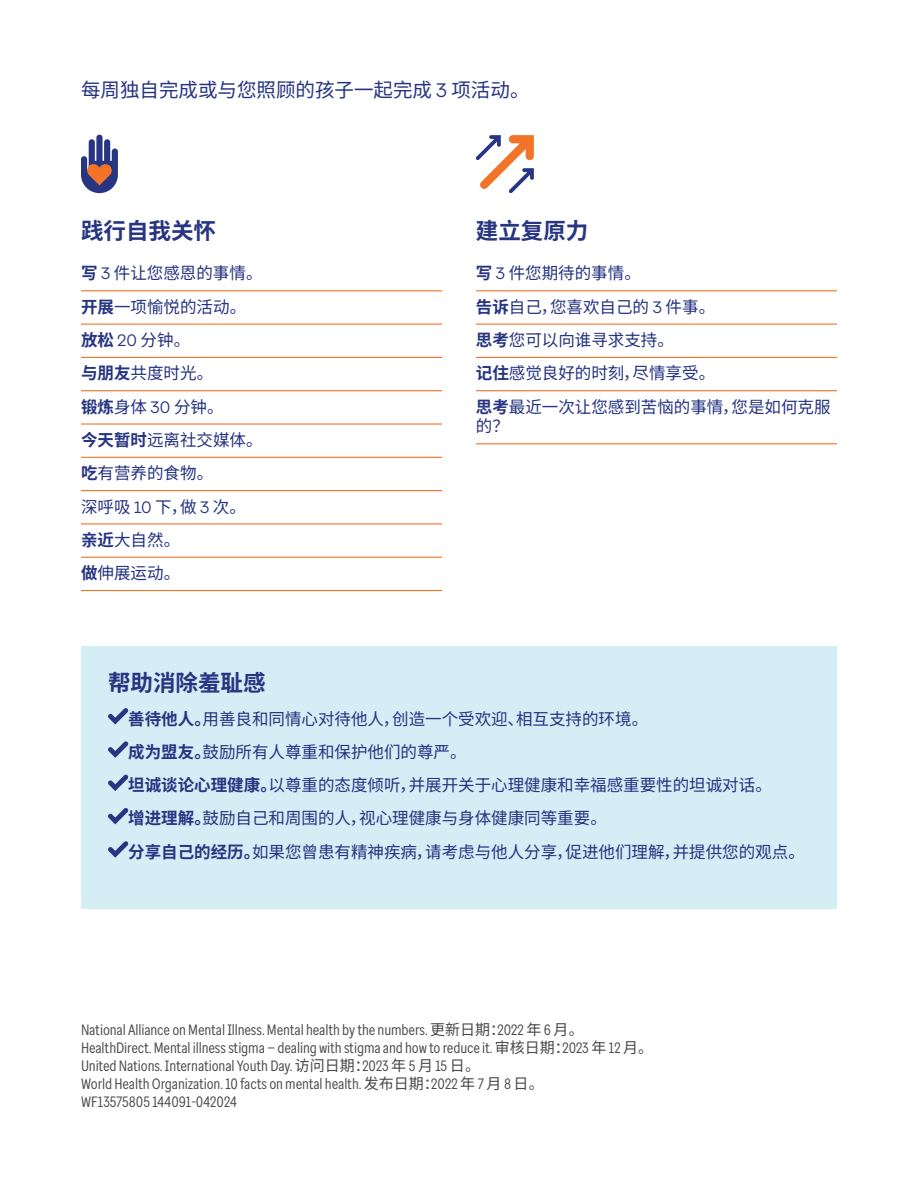
<style>
.page{position:relative;width:918px;height:1188px;background:#fff}
.page>*{position:absolute;margin:0;border:0;box-sizing:border-box;transform-origin:0 0}
.t1{font:100 22.5px "Noto Sans SC";color:#283582}
.t2{font:100 19.5px "Noto Sans SC";color:#283582}
.t3{font:100 16.5px/19.8px "Noto Sans SC";color:#283582}
.t4{font:15px "Enterprise Sans Cond";letter-spacing:-.01em;color:#4b4c4d}
.s1{font-family:"Enterprise Sans";font-weight:400}
.s2{font-family:"Noto Sans SC";font-weight:100}
</style>
<div class="page">
<div style="left:81px;top:646px;width:756px;height:263px;background:#d5eef5"></div>
<svg style="left:108px;top:708px;width:21px;height:17px"></svg>
<svg style="left:108px;top:741px;width:21px;height:17px"></svg>
<svg style="left:108px;top:775px;width:21px;height:16px"></svg>
<svg style="left:108px;top:808px;width:21px;height:16px"></svg>
<svg style="left:108px;top:841px;width:21px;height:17px"></svg>
<hr style="left:81px;top:290px;width:361px;height:1px;background:#f37328">
<hr style="left:81px;top:324px;width:361px;height:1px;background:#f37328">
<hr style="left:81px;top:357px;width:361px;height:1px;background:#f37328">
<hr style="left:81px;top:390px;width:361px;height:1px;background:#f37328">
<hr style="left:81px;top:423px;width:361px;height:2px;background:#f37328">
<hr style="left:81px;top:457px;width:361px;height:1px;background:#f37328">
<hr style="left:81px;top:490px;width:361px;height:1px;background:#f37328">
<hr style="left:81px;top:523px;width:361px;height:1px;background:#f37328">
<hr style="left:81px;top:557px;width:361px;height:1px;background:#f37328">
<hr style="left:81px;top:590px;width:361px;height:1px;background:#f37328">
<hr style="left:476px;top:290px;width:361px;height:1px;background:#f37328">
<hr style="left:476px;top:324px;width:361px;height:1px;background:#f37328">
<hr style="left:476px;top:357px;width:361px;height:1px;background:#f37328">
<hr style="left:476px;top:390px;width:361px;height:1px;background:#f37328">
<hr style="left:476px;top:443px;width:361px;height:1px;background:#f37328">
<svg style="left:81px;top:135px;width:37px;height:58px"></svg>
<svg style="left:476px;top:135px;width:58px;height:58px"></svg>
<p class="t2" style="left:81px;top:78px;width:450px">每周独自完成或与您照顾的孩子一起完成 <span class="s1">3</span> 项活动。</p>
<p class="t1" style="left:81px;top:218px;width:136px">践行自我关怀</p>
<p class="t3" style="left:81px;top:264px;width:183px">写 <span class="s1">3</span> 件让您感恩的事情。</p>
<p class="t3" style="left:81px;top:297px;width:167px">开展一项愉悦的活动。</p>
<p class="t3" style="left:81px;top:330px;width:111px">放松 <span class="s1">20</span> 分钟。</p>
<p class="t3" style="left:81px;top:364px;width:134px">与朋友共度时光。</p>
<p class="t3" style="left:81px;top:397px;width:144px">锻炼身体 <span class="s1">30</span> 分钟。</p>
<p class="t3" style="left:81px;top:430px;width:183px">今天暂时远离社交媒体。</p>
<p class="t3" style="left:81px;top:464px;width:134px">吃有营养的食物。</p>
<p class="t3" style="left:81px;top:497px;width:167px">深呼吸 <span class="s1">10</span> 下，做 <span class="s1">3</span> 次。</p>
<p class="t3" style="left:81px;top:530px;width:101px">亲近大自然。</p>
<p class="t3" style="left:81px;top:564px;width:101px">做伸展运动。</p>
<p class="t1" style="left:476px;top:218px;width:114px">建立复原力</p>
<p class="t3" style="left:476px;top:264px;width:167px">写 <span class="s1">3</span> 件您期待的事情。</p>
<p class="t3" style="left:476px;top:297px;width:241px">告诉自己，您喜欢自己的 <span class="s1">3</span> 件事。</p>
<p class="t3" style="left:476px;top:330px;width:200px">思考您可以向谁寻求支持。</p>
<p class="t3" style="left:476px;top:364px;width:241px">记住感觉良好的时刻，尽情享受。</p>
<p class="t3" style="left:476px;top:397px;width:356px">思考最近一次让您感到苦恼的事情，您是如何克服的？</p>
<p class="t1" style="left:108px;top:670px;width:159px">帮助消除羞耻感</p>
<p class="t3" style="left:128px;top:709px;width:521px">善待他人。用善良和同情心对待他人，创造一个受欢迎、相互支持的环境。</p>
<p class="t3" style="left:128px;top:742px;width:340px">成为盟友。鼓励所有人尊重和保护他们的尊严。</p>
<p class="t3" style="left:128px;top:776px;width:645px">坦诚谈论心理健康。以尊重的态度倾听，并展开关于心理健康和幸福感重要性的坦诚对话。</p>
<p class="t3" style="left:128px;top:809px;width:480px">增进理解。鼓励自己和周围的人，视心理健康与身体健康同等重要。</p>
<p class="t3" style="left:128px;top:842px;width:678px">分享自己的经历。如果您曾患有精神疾病，请考虑与他人分享，促进他们理解，并提供您的观点。</p>
<p class="t4" style="left:81px;top:1020px;width:504px">National Alliance on Mental Illness. Mental health by the numbers. <span class="s2">更新日期：</span>2022 <span class="s2">年</span> 6 <span class="s2">月。</span></p>
<p class="t4" style="left:81px;top:1038px;width:574px">HealthDirect. Mental illness stigma — dealing with stigma and how to reduce it. <span class="s2">审核日期：</span>2023 <span class="s2">年</span> 12 <span class="s2">月。</span></p>
<p class="t4" style="left:81px;top:1056px;width:401px">United Nations. International Youth Day. <span class="s2">访问日期：</span>2023 <span class="s2">年</span> 5 <span class="s2">月</span> 15 <span class="s2">日。</span></p>
<p class="t4" style="left:81px;top:1074px;width:464px">World Health Organization. 10 facts on mental health. <span class="s2">发布日期：</span>2022 <span class="s2">年</span> 7 <span class="s2">月</span> 8 <span class="s2">日。</span></p>
<p class="t4" style="left:81px;top:1092px;width:157px">WF13575805 144091-042024</p>
</div>
